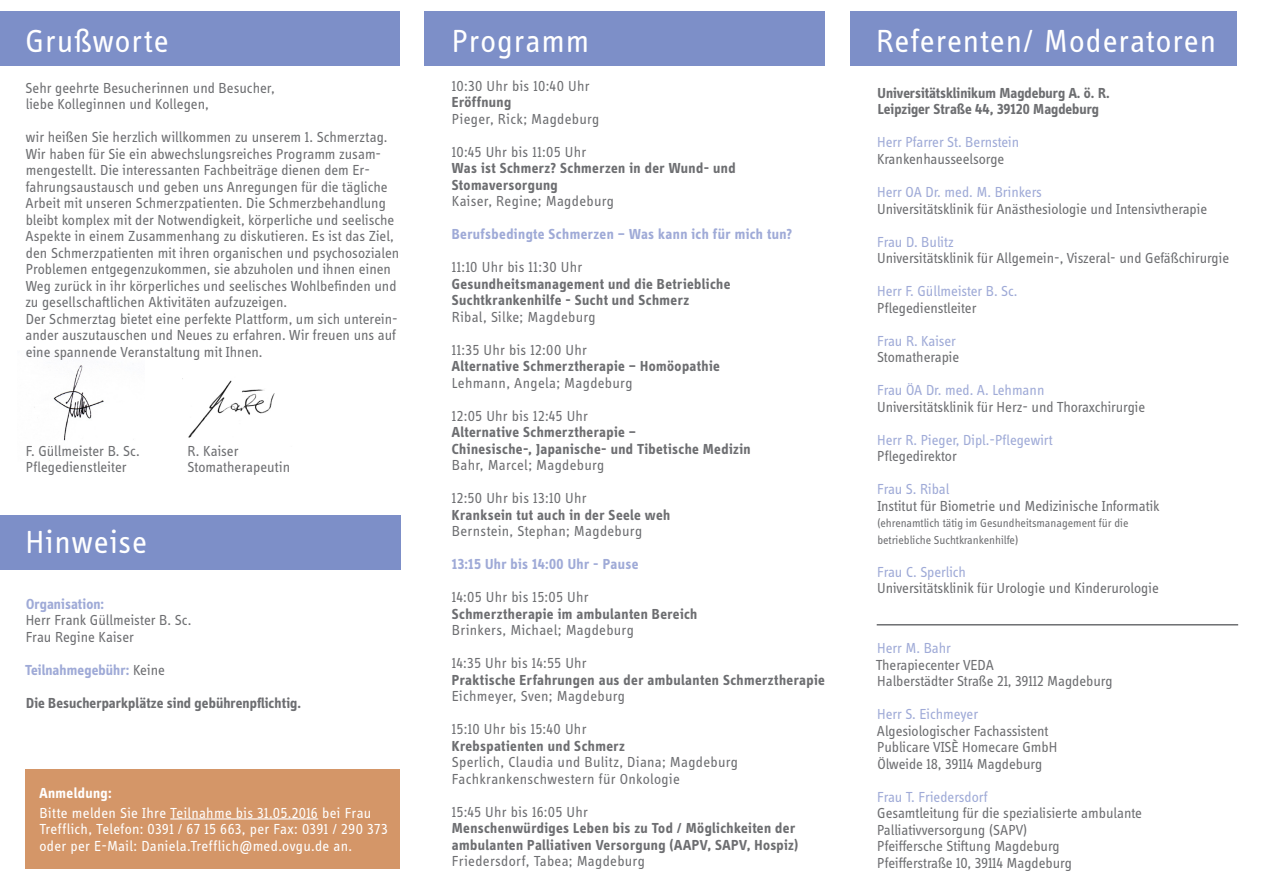
<style>
.page{position:relative;width:1263px;height:893px;background:#fff}
.page>*{position:absolute;margin:0;border:0;box-sizing:border-box;transform-origin:0 0}
.t1{font:33px "Info Display OT";letter-spacing:.03em;color:#fff}
.t2{font:15px/16.5px "Info Display OT";color:#6d6e71}
.t3{font:700 15px/16.5px "Info Display OT";letter-spacing:.025em;color:#6d6e71}
.t4{font:15px "Info Display OT";letter-spacing:.02em;color:#6d6e71}
.t5{font:15px "Info Display OT";color:#9faad7}
.t6{font:15px/16.5px "Info Display OT";letter-spacing:.02em;color:#fff}
.t7{font:700 15px "Info Display OT";letter-spacing:.025em;color:#9faad7}
.t8{font:700 15px "Info Display OT";color:#6d6e71}
.t9{font:700 15px "Info Display OT";letter-spacing:.005em;color:#6d6e71}
.t10{font:700 15px "Info Display OT";letter-spacing:.005em;color:#9faad7}
.t11{font:700 15px "Info Display OT";letter-spacing:.03em;color:#fff}
.t12{font:12px "Info Display OT";color:#6d6e71}
.s1{font-weight:400;color:#6d6e71}
</style>
<div class="page">
<img style="left:188px;top:380px;width:87px;height:58px">
<img style="left:34px;top:365px;width:70px;height:96px">
<div style="left:850px;top:12px;width:387px;height:54px;background:#7d8fc8"></div>
<div style="left:0;top:515px;width:401px;height:55px;background:#7d8fc8"></div>
<div style="left:425px;top:12px;width:400px;height:54px;background:#7d8fc8"></div>
<div style="left:0;top:12px;width:400px;height:54px;background:#7d8fc8"></div>
<div style="left:26px;top:770px;width:374px;height:99px;background:#d49668"></div>
<hr style="left:170px;top:818px;width:148px;height:1px;background:#fff">
<hr style="left:877px;top:624px;width:361px;height:1px;background:#6d6e71">
<p class="t1" style="left:26px;top:21px;width:145px">Grußworte</p>
<p class="t1" style="left:876px;top:21px;width:342px">Referenten/ Moderatoren</p>
<p class="t1" style="left:452px;top:21px;width:139px">Programm</p>
<p class="t4" style="left:452px;top:77px;width:139px">10:30 Uhr bis 10:40 Uhr</p>
<p class="t3" style="left:452px;top:94px;width:61px">Eröffnung</p>
<p class="t4" style="left:452px;top:110px;width:149px">Pieger, Rick; Magdeburg</p>
<p class="t2" style="left:452px;top:143px;width:136px">10:45 Uhr bis 11:05 Uhr</p>
<p class="t3" style="left:452px;top:160px;width:285px">Was ist Schmerz? Schmerzen in der Wund- und</p>
<p class="t3" style="left:452px;top:176px;width:107px">Stomaversorgung</p>
<p class="t4" style="left:452px;top:192px;width:164px">Kaiser, Regine; Magdeburg</p>
<p class="t7" style="left:452px;top:225px;width:342px">Berufsbedingte Schmerzen – Was kann ich für mich tun?</p>
<p class="t4" style="left:452px;top:258px;width:132px">11:10 Uhr bis 11:30 Uhr</p>
<p class="t3" style="left:452px;top:275px;width:280px">Gesundheitsmanagement und die Betriebliche</p>
<p class="t3" style="left:452px;top:292px;width:239px">Suchtkrankenhilfe - Sucht und Schmerz</p>
<p class="t4" style="left:452px;top:308px;width:145px">Ribal, Silke; Magdeburg</p>
<p class="t2" style="left:452px;top:341px;width:137px">11:35 Uhr bis 12:00 Uhr</p>
<p class="t3" style="left:452px;top:358px;width:269px">Alternative Schmerztherapie – Homöopathie</p>
<p class="t4" style="left:452px;top:374px;width:182px">Lehmann, Angela; Magdeburg</p>
<p class="t2" style="left:452px;top:407px;width:138px">12:05 Uhr bis 12:45 Uhr</p>
<p class="t3" style="left:452px;top:424px;width:186px">Alternative Schmerztherapie –</p>
<p class="t3" style="left:452px;top:440px;width:300px">Chinesische-, Japanische- und Tibetische Medizin</p>
<p class="t4" style="left:452px;top:456px;width:154px">Bahr, Marcel; Magdeburg</p>
<p class="t4" style="left:452px;top:489px;width:136px">12:50 Uhr bis 13:10 Uhr</p>
<p class="t3" style="left:452px;top:506px;width:220px">Kranksein tut auch in der Seele weh</p>
<p class="t4" style="left:452px;top:522px;width:192px">Bernstein, Stephan; Magdeburg</p>
<p class="t7" style="left:452px;top:555px;width:188px">13:15 Uhr bis 14:00 Uhr - Pause</p>
<p class="t2" style="left:452px;top:588px;width:138px">14:05 Uhr bis 15:05 Uhr</p>
<p class="t3" style="left:452px;top:605px;width:247px">Schmerztherapie im ambulanten Bereich</p>
<p class="t4" style="left:452px;top:621px;width:184px">Brinkers, Michael; Magdeburg</p>
<p class="t2" style="left:452px;top:654px;width:136px">14:35 Uhr bis 14:55 Uhr</p>
<p class="t3" style="left:452px;top:671px;width:374px">Praktische Erfahrungen aus der ambulanten Schmerztherapie</p>
<p class="t4" style="left:452px;top:687px;width:175px">Eichmeyer, Sven; Magdeburg</p>
<p class="t4" style="left:452px;top:720px;width:136px">15:10 Uhr bis 15:40 Uhr</p>
<p class="t3" style="left:452px;top:737px;width:175px">Krebspatienten und Schmerz</p>
<p class="t4" style="left:452px;top:753px;width:288px">Sperlich, Claudia und Bulitz, Diana; Magdeburg</p>
<p class="t4" style="left:452px;top:770px;width:230px">Fachkrankenschwestern für Onkologie</p>
<p class="t2" style="left:452px;top:803px;width:138px">15:45 Uhr bis 16:05 Uhr</p>
<p class="t3" style="left:452px;top:820px;width:348px">Menschenwürdiges Leben bis zu Tod / Möglichkeiten der ambulanten Palliativen Versorgung (AAPV, SAPV, Hospiz)</p>
<p class="t4" style="left:452px;top:852px;width:195px">Friedersdorf, Tabea; Magdeburg</p>
<p class="t2" style="left:25px;top:79px;width:251px">Sehr geehrte Besucherinnen und Besucher,</p>
<p class="t2" style="left:26px;top:96px;width:185px">liebe Kolleginnen und Kollegen,</p>
<p class="t2" style="left:25px;top:129px;width:375px">wir heißen Sie herzlich willkommen zu unserem 1. Schmerztag.<br>Wir haben für Sie ein abwechslungsreiches Programm zusam&shy;mengestellt. Die interessanten Fachbeiträge dienen dem Er&shy;fahrungsaustausch und geben uns Anregungen für die tägliche Arbeit mit unseren Schmerzpatienten. Die Schmerzbehandlung bleibt komplex mit der Notwendigkeit, körperliche und seelische Aspekte in einem Zusammenhang zu diskutieren. Es ist das Ziel, den Schmerzpatienten mit ihren organischen und psychosozialen Problemen entgegenzukommen, sie abzuholen und ihnen einen Weg zurück in ihr körperliches und seelisches Wohlbefinden und zu gesellschaftlichen Aktivitäten aufzuzeigen.</p>
<p class="t2" style="left:26px;top:310px;width:374px;text-align:justify">Der Schmerztag bietet eine perfekte Plattform, um sich unterein&shy;ander auszutauschen und Neues zu erfahren. Wir freuen uns auf eine spannende Veranstaltung mit Ihnen.</p>
<p class="t8" style="left:877px;top:84px;width:234px">Universitätsklinikum Magdeburg A. ö. R.</p>
<p class="t8" style="left:878px;top:100px;width:223px">Leipziger Straße 44, 39120 Magdeburg</p>
<p class="t5" style="left:877px;top:134px;width:144px">Herr Pfarrer St. Bernstein</p>
<p class="t2" style="left:877px;top:150px;width:129px">Krankenhausseelsorge</p>
<p class="t5" style="left:877px;top:183px;width:166px">Herr OA Dr. med. M. Brinkers</p>
<p class="t2" style="left:877px;top:200px;width:332px">Universitätsklinik für Anästhesiologie und Intensivtherapie</p>
<p class="t5" style="left:877px;top:233px;width:78px">Frau D. Bulitz</p>
<p class="t2" style="left:877px;top:249px;width:354px">Universitätsklinik für Allgemein-, Viszeral- und Gefäßchirurgie</p>
<p class="t5" style="left:877px;top:282px;width:142px">Herr F. Güllmeister B. Sc.</p>
<p class="t2" style="left:877px;top:299px;width:101px">Pflegedienstleiter</p>
<p class="t5" style="left:877px;top:332px;width:80px">Frau R. Kaiser</p>
<p class="t2" style="left:877px;top:348px;width:84px">Stomatherapie</p>
<p class="t5" style="left:877px;top:381px;width:169px">Frau ÖA Dr. med. A. Lehmann</p>
<p class="t2" style="left:877px;top:398px;width:270px">Universitätsklinik für Herz- und Thoraxchirurgie</p>
<p class="t5" style="left:877px;top:431px;width:177px">Herr R. Pieger, Dipl.-Pflegewirt</p>
<p class="t2" style="left:877px;top:447px;width:81px">Pflegedirektor</p>
<p class="t5" style="left:877px;top:480px;width:74px">Frau S. Ribal</p>
<p class="t2" style="left:877px;top:497px;width:284px">Institut für Biometrie und Medizinische Informatik</p>
<p class="t12" style="left:877px;top:516px;width:253px">(ehrenamtlich tätig im Gesundheitsmanagement für die</p>
<p class="t12" style="left:877px;top:532px;width:143px">betriebliche Suchtkrankenhilfe)</p>
<p class="t5" style="left:877px;top:563px;width:90px">Frau C. Sperlich</p>
<p class="t2" style="left:877px;top:579px;width:283px">Universitätsklinik für Urologie und Kinderurologie</p>
<p class="t2" style="left:26px;top:442px;width:116px">F. Güllmeister B. Sc.</p>
<p class="t2" style="left:188px;top:442px;width:52px">R. Kaiser</p>
<p class="t2" style="left:26px;top:459px;width:102px">Pflegedienstleiter</p>
<p class="t2" style="left:188px;top:459px;width:104px">Stomatherapeutin</p>
<p class="t1" style="left:26px;top:522px;width:123px">Hinweise</p>
<p class="t10" style="left:26px;top:595px;width:80px">Organisation:</p>
<p class="t2" style="left:26px;top:612px;width:167px">Herr Frank Güllmeister B. Sc.</p>
<p class="t2" style="left:26px;top:628px;width:110px">Frau Regine Kaiser</p>
<p class="t10" style="left:25px;top:661px;width:141px">Teilnahmegebühr: <span class="s1">Keine</span></p>
<p class="t9" style="left:26px;top:694px;width:276px">Die Besucherparkplätze sind gebührenpflichtig.</p>
<p class="t5" style="left:877px;top:639px;width:75px">Herr M. Bahr</p>
<p class="t2" style="left:876px;top:656px;width:120px">Therapiecenter VEDA</p>
<p class="t2" style="left:877px;top:672px;width:237px">Halberstädter Straße 21, 39112 Magdeburg</p>
<p class="t5" style="left:877px;top:705px;width:102px">Herr S. Eichmeyer</p>
<p class="t2" style="left:877px;top:722px;width:173px">Algesiologischer Fachassistent</p>
<p class="t2" style="left:877px;top:738px;width:182px">Publicare VISÈ Homecare GmbH</p>
<p class="t2" style="left:877px;top:755px;width:166px">Ölweide 18, 39114 Magdeburg</p>
<p class="t5" style="left:877px;top:788px;width:112px">Frau T. Friedersdorf</p>
<p class="t2" style="left:877px;top:804px;width:266px">Gesamtleitung für die spezialisierte ambulante</p>
<p class="t2" style="left:877px;top:821px;width:152px">Palliativversorgung (SAPV)</p>
<p class="t2" style="left:877px;top:837px;width:184px">Pfeiffersche Stiftung Magdeburg</p>
<p class="t2" style="left:877px;top:854px;width:196px">Pfeifferstraße 10, 39114 Magdeburg</p>
<p class="t11" style="left:39px;top:784px;width:74px">Anmeldung:</p>
<p class="t6" style="left:39px;top:804px;width:350px">Bitte melden Sie Ihre Teilnahme bis 31.05.2016 bei Frau<br>Trefflich, Telefon: 0391 / 67 15 663, per Fax: 0391 / 290 373 oder per E-Mail: Daniela.Trefflich@med.ovgu.de an.</p>
</div>
